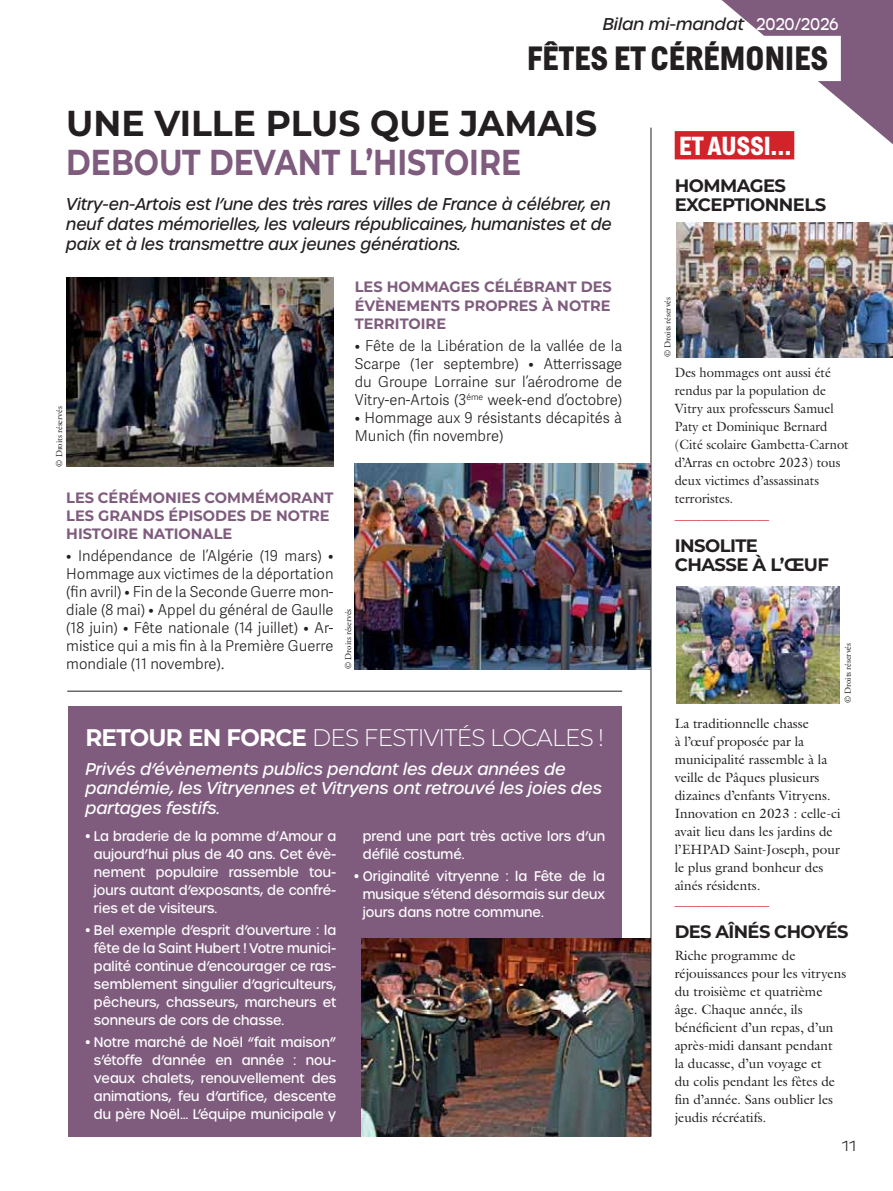
<style>
.page{position:relative;width:893px;height:1191px;background:#fff}
.page>*{position:absolute;margin:0;border:0;box-sizing:border-box;transform-origin:0 0}
.t1{font:700 36px "Montserrat";color:#7f5c7e;scale:.83 1}
.t2{font:700 36px "Montserrat";color:#231f20;scale:.96 1}
.t3{font:700 33.3px "Helsinki";letter-spacing:.005em;color:#231f20}
.t4{font:700 25.8px "Helsinki";letter-spacing:.005em;color:#fff}
.t5{font:300 24px "Montserrat";letter-spacing:-.03em;color:#fff;scale:.96 1}
.t6{font:700 18px/19.5px "Montserrat";letter-spacing:-.03em;color:#231f20}
.t7{font:italic 500 16.5px/19.8px "Urbane";color:#231f20;text-align:justify;scale:.94 1}
.t8{font:italic 500 16.5px/19.8px "Urbane";color:#fff}
.t9{font:italic 500 16.5px "Urbane";color:#231f20}
.t10{font:300 15px/18px "Adelle Sans";color:#231f20;text-align:justify}
.t11{font:700 15px/18px "Montserrat";color:#7f5c7e}
.t12{font:300 15px "Pluto";color:#231f20}
.t13{font:500 13.5px/18px "Urbane";color:#fff;text-align:justify;scale:.95 1}
.t14{font:13.5px/18px "Galliard Pro";color:#231f20}
.t15{font:13.5px/18px "Galliard Pro";color:#231f20;scale:.96 1}
.t16{font:13.5px "Galliard Pro";color:#d2232a}
.t17{font:9px "Adobe Garamond Pro";color:#231f20}
.s1{font-style:normal;color:#fff}
.s2{font-weight:700}
</style>
<div class="page">
<svg style="left:722px;top:0;width:171px;height:144px"></svg>
<div style="left:515px;top:36px;width:326px;height:45px;background:#fff"></div>
<hr style="left:67px;top:691px;width:555px;height:1px;background:#231f20">
<div style="left:68px;top:706px;width:554px;height:430px;background:#7f5c7e"></div>
<img style="left:362px;top:938px;width:289px;height:198px">
<div style="left:675px;top:131px;width:119px;height:28px;background:#d2232a"></div>
<hr style="left:651px;top:128px;width:1px;height:1008px;background:#231f20">
<img style="left:355px;top:464px;width:296px;height:205px">
<img style="left:66px;top:277px;width:268px;height:190px">
<img style="left:676px;top:223px;width:217px;height:134px">
<img style="left:676px;top:586px;width:163px;height:117px">
<p class="t9" style="left:603px;top:16px;width:237px">Bilan mi-mandat <span class="s1">2020/2026</span></p>
<h2 class="t3" style="left:527px;top:47px;width:302px">FÊTES ET CÉRÉMONIES</h2>
<h1 class="t2" style="left:66px;top:102px;width:555px">UNE VILLE PLUS QUE JAMAIS</h1>
<h1 class="t1" style="left:66px;top:141px;width:549px">DEBOUT DEVANT L’HISTOIRE</h1>
<p class="t7" style="left:66px;top:195px;width:582px">Vitry-en-Artois est l’une des très rares villes de France à célébrer, en neuf dates mémorielles, les valeurs républicaines, humanistes et de paix et à les transmettre aux jeunes générations.</p>
<p class="t17" style="left:54px;top:467px;width:62px;rotate:-90deg">© Droits réservés</p>
<p class="t11" style="left:66px;top:488px;width:269px">LES CÉRÉMONIES COMMÉMORANT<br>LES GRANDS ÉPISODES DE NOTRE<br>HISTOIRE NATIONALE</p>
<p class="t10" style="left:66px;top:548px;width:269px">• Indépendance de l’Algérie (19 mars) • Hommage aux victimes de la déportation (fin avril) • Fin de la Seconde Guerre mon&shy;diale (8 mai) • Appel du général de Gaulle (18 juin) • Fête nationale (14 juillet) • Ar&shy;mistice qui a mis fin à la Première Guerre mondiale (11 novembre).</p>
<p class="t11" style="left:355px;top:278px;width:259px;text-align:justify">LES HOMMAGES CÉLÉBRANT DES ÉVÈNEMENTS PROPRES À NOTRE TERRITOIRE</p>
<p class="t10" style="left:355px;top:338px;width:269px">• Fête de la Libération de la vallée de la Scarpe (1er septembre) • Atterrissage du Groupe Lorraine sur l’aérodrome de Vitry-en-Artois (3<sup>éme</sup> week-end d’octobre)</p>
<p class="t10" style="left:355px;top:410px;width:269px">• Hommage aux 9 résistants décapités à<br>Munich (fin novembre)</p>
<p class="t17" style="left:343px;top:669px;width:62px;rotate:-90deg">© Droits réservés</p>
<h3 class="t5" style="left:85px;top:724px;width:542px"><span class="s2">RETOUR EN FORCE</span> DES FESTIVITÉS LOCALES !</h3>
<p class="t8" style="left:85px;top:760px;width:518px">Privés d’évènements publics pendant les deux années de pandémie, les Vitryennes et Vitryens ont retrouvé les joies des partages festifs.</p>
<p class="t13" style="left:94px;top:827px;width:257px;text-indent:-9px">• La braderie de la pomme d’Amour a aujourd’hui plus de 40 ans. Cet évè&shy;nement populaire rassemble tou&shy;jours autant d’exposants, de confré&shy;ries et de visiteurs.</p>
<p class="t13" style="left:94px;top:922px;width:257px;text-indent:-9px">• Bel exemple d’esprit d’ouverture : la fête de la Saint Hubert ! Votre munici&shy;palité continue d’encourager ce ras&shy;semblement singulier d’agriculteurs, pêcheurs, chasseurs, marcheurs et sonneurs de cors de chasse.</p>
<p class="t13" style="left:94px;top:1034px;width:257px;text-indent:-9px">• Notre marché de Noël “fait maison” s’étoffe d’année en année : nou&shy;veaux chalets, renouvellement des animations, feu d’artifice, descente du père Noël… L’équipe municipale y</p>
<p class="t13" style="left:363px;top:827px;width:257px">prend une part très active lors d’un défilé costumé.</p>
<p class="t13" style="left:363px;top:868px;width:257px;text-indent:-9px">• Originalité vitryenne : la Fête de la musique s’étend désormais sur deux jours dans notre commune.</p>
<h3 class="t4" style="left:679px;top:137px;width:114px">ET AUSSI…</h3>
<h3 class="t6" style="left:675px;top:176px;width:153px">HOMMAGES<br>EXCEPTIONNELS</h3>
<p class="t17" style="left:662px;top:357px;width:62px;rotate:-90deg">© Droits réservés</p>
<p class="t15" style="left:675px;top:365px;width:183px">Des hommages ont aussi été rendus par la population de<br>Vitry aux professeurs Samuel<br>Paty et Dominique Bernard (Cité scolaire Gambetta-Carnot d’Arras en octobre 2023) tous deux victimes d’assassinats terroristes.</p>
<p class="t16" style="left:675px;top:514px;width:96px">———————</p>
<h3 class="t6" style="left:675px;top:535px;width:156px">INSOLITE<br>CHASSE À L’ŒUF</h3>
<p class="t17" style="left:843px;top:703px;width:62px;rotate:-90deg">© Droits réservés</p>
<p class="t14" style="left:675px;top:715px;width:168px">La traditionnelle chasse<br>à l’œuf proposée par la municipalité rassemble à la veille de Pâques plusieurs dizaines d’enfants Vitryens.<br>Innovation en 2023 : celle-ci avait lieu dans les jardins de l’EHPAD Saint-Joseph, pour le plus grand bonheur des aînés résidents.</p>
<p class="t16" style="left:675px;top:900px;width:96px">———————</p>
<h3 class="t6" style="left:675px;top:922px;width:175px">DES AÎNÉS CHOYÉS</h3>
<p class="t14" style="left:675px;top:948px;width:173px">Riche programme de réjouissances pour les vitryens du troisième et quatrième âge. Chaque année, ils bénéficient d’un repas, d’un après-midi dansant pendant<br>la ducasse, d’un voyage et<br>du colis pendant les fêtes de fin d’année. Sans oublier les jeudis récréatifs.</p>
<p class="t12" style="left:842px;top:1137px;width:16px">11</p>
</div>
